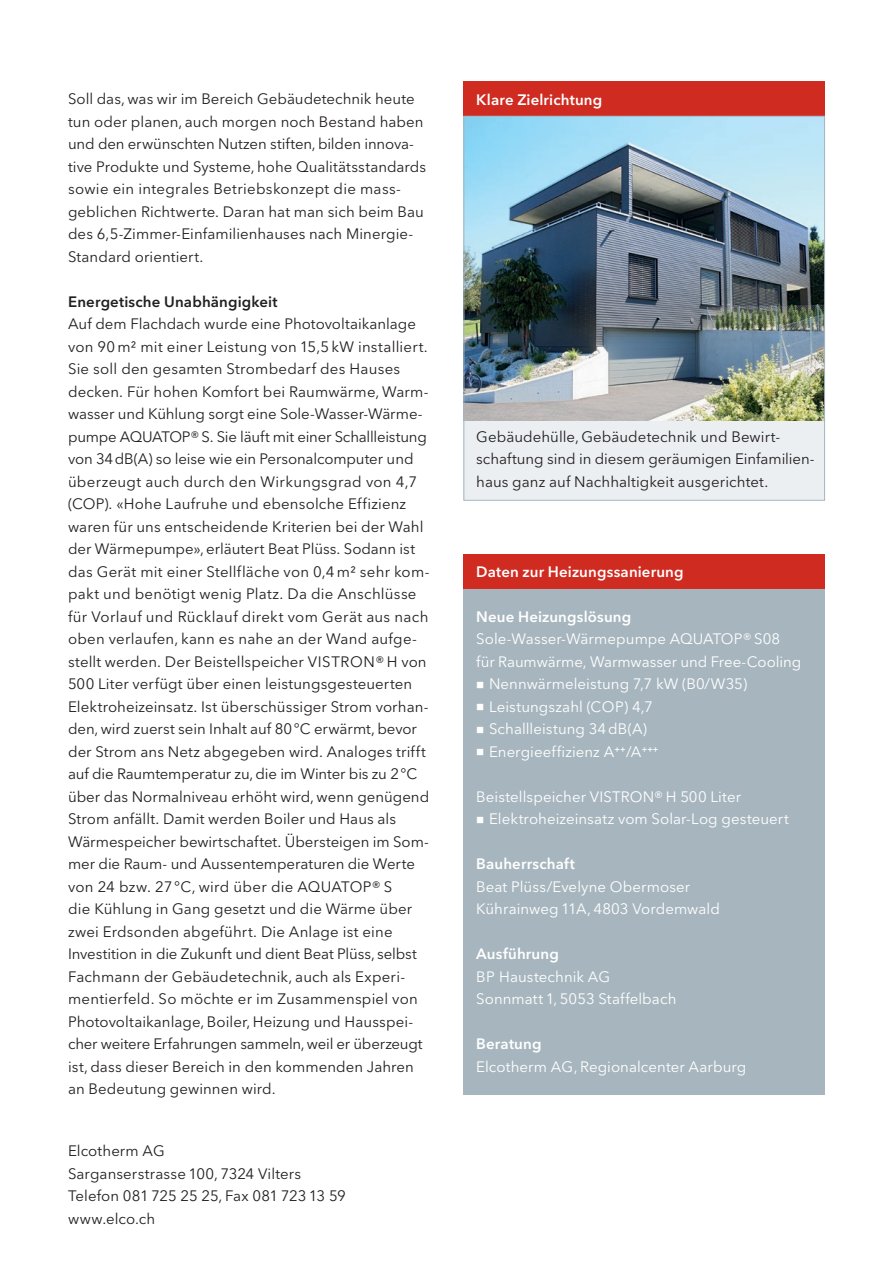
<style>
.page{position:relative;width:893px;height:1263px;background:#fff}
.page>*{position:absolute;margin:0;border:0;box-sizing:border-box;transform-origin:0 0}
.t1{font:15px/22.5px "Avenir Next LT Pro";letter-spacing:.005em;color:#231f20}
.t2{font:15px/22.5px "Avenir Next LT Pro";letter-spacing:.005em;color:#fff}
.t3{font:600 15px "Avenir Next LT Pro";letter-spacing:.01em;color:#fff}
.t4{font:600 15px "Avenir Next LT Pro";letter-spacing:.01em;color:#231f20}
</style>
<div class="page">
<img style="left:465px;top:118px;width:358px;height:304px">
<div style="left:463px;top:586px;width:362px;height:508px;background:#a7b6be"></div>
<div style="left:463px;top:554px;width:362px;height:34px;background:#cf2b21"></div>
<div style="left:463px;top:82px;width:362px;height:34px;background:#cf2b21"></div>
<div style="left:463px;top:422px;width:362px;height:78px;background:#ebeff1"></div>
<div style="left:463px;top:116px;width:362px;height:385px;border:1px solid #a7b6be"></div>
<p class="t1" style="left:68px;top:88px;width:360px">Soll das, was wir im Bereich Gebäudetechnik heute tun oder planen, auch morgen noch Bestand haben und den erwünschten Nutzen stiften, bilden innova&shy;tive Produkte und Systeme, hohe Qualitätsstandards sowie ein integrales Betriebskonzept die mass&shy;geblichen Richtwerte. Daran hat man sich beim Bau des 6,5-Zimmer-Einfamilienhauses nach Minergie-Standard orientiert.</p>
<p class="t4" style="left:68px;top:292px;width:211px">Energetische Unabhängigkeit</p>
<p class="t1" style="left:68px;top:313px;width:363px">Auf dem Flachdach wurde eine Photovoltaikanlage von 90m2 mit einer Leistung von 15,5 kW installiert.<br>Sie soll den gesamten Strombedarf des Hauses decken. Für hohen Komfort bei Raumwärme, Warm&shy;wasser und Kühlung sorgt eine Sole-Wasser-Wärme&shy;pumpe AQUATOP®S. Sie läuft mit einer Schallleistung von 34dB(A) so leise wie ein Personalcomputer und überzeugt auch durch den Wirkungsgrad von 4,7 (COP). «Hohe Laufruhe und ebensolche Effizienz waren für uns entscheidende Kriterien bei der Wahl der Wärmepumpe», erläutert Beat Plüss. Sodann ist das Gerät mit einer Stellfläche von 0,4m2 sehr kom&shy;pakt und benötigt wenig Platz. Da die Anschlüsse<br>fü r Vorlauf und Rücklauf direkt vom Gerät aus nach oben verlaufen, kann es nahe an der Wand aufge&shy;stellt werden. Der Beistellspeicher VISTRON® H von 500 Liter verfügt über einen leistungsgesteuerten Elektroheizeinsatz. Ist überschüssiger Strom vorhan&shy;den, wird zuerst sein Inhalt auf 80°C erwärmt, bevor der Strom ans Netz abgegeben wird. Analoges trifft auf die Raumtemperatur zu, die im Winter bis zu 2°C über das Normalniveau erhöht wird, wenn genügend Strom anfällt. Damit werden Boiler und Haus als Wärmespeicher bewirtschaftet. Übersteigen im Som&shy;mer die Raum- und Aussentemperaturen die Werte von 24 bzw. 27°C, wird über die AQUATOP® S<br>die Kühlung in Gang gesetzt und die Wärme über zwei Erdsonden abgeführt. Die Anlage ist eine Investition in die Zukunft und dient Beat Plüss, selbst Fachmann der Gebäudetechnik, auch als Experi&shy;mentierfeld. So möchte er im Zusammenspiel von Photovoltaikanlage, Boiler, Heizung und Hausspei&shy;cher weitere Erfahrungen sammeln, weil er überzeugt ist, dass dieser Bereich in den kommenden Jahren an Bedeutung gewinnen wird.</p>
<p class="t1" style="left:68px;top:1140px;width:279px">Elcotherm AG<br>Sarganserstrasse 100, 7324 Vilters<br>Telefon 081 725 25 25, Fax 081 723 13 59 www.elco.ch</p>
<p class="t3" style="left:476px;top:90px;width:127px">Klare Zielrichtung</p>
<p class="t1" style="left:476px;top:425px;width:340px">Gebäudehülle, Gebäudetechnik und Bewirt&shy;schaftung sind in diesem geräumigen Einfamilien&shy;haus ganz auf Nachhaltigkeit ausgerichtet.</p>
<p class="t3" style="left:476px;top:563px;width:209px">Daten zur Heizungssanierung</p>
<p class="t3" style="left:476px;top:607px;width:157px">Neue Heizungslösung</p>
<p class="t2" style="left:476px;top:628px;width:305px">Sole-Wasser-Wärmepumpe AQUATOP® S08</p>
<p class="t2" style="left:476px;top:650px;width:326px">für Raumwärme, Warmwasser und Free-Cooling</p>
<p class="t2" style="left:489px;top:673px;width:260px">Nennwärmeleistung 7,7 kW (B0/W35)</p>
<p class="t2" style="left:489px;top:695px;width:165px">Leistungszahl (COP) 4,7</p>
<p class="t2" style="left:489px;top:718px;width:159px">Schallleistung 34dB(A)</p>
<p class="t2" style="left:489px;top:740px;width:171px">Energieeffizienz A<sup>++</sup>/A<sup>+++</sup></p>
<p class="t2" style="left:489px;top:785px;width:301px;text-indent:-13px">Beistellspeicher VISTRON® H 500 Liter<br>Elektroheizeinsatz vom Solar-Log gesteuert</p>
<p class="t3" style="left:476px;top:855px;width:100px">Bauherrschaft</p>
<p class="t2" style="left:476px;top:875px;width:245px">Beat Plüss/Evelyne Obermoser<br>Kührainweg 11A, 4803 Vordemwald</p>
<p class="t3" style="left:476px;top:945px;width:84px">Ausführung</p>
<p class="t2" style="left:476px;top:965px;width:202px">BP Haustechnik AG<br>Sonnmatt 1, 5053 Staffelbach</p>
<p class="t3" style="left:476px;top:1035px;width:67px">Beratung</p>
<p class="t2" style="left:476px;top:1055px;width:272px">Elcotherm AG, Regionalcenter Aarburg</p>
</div>
